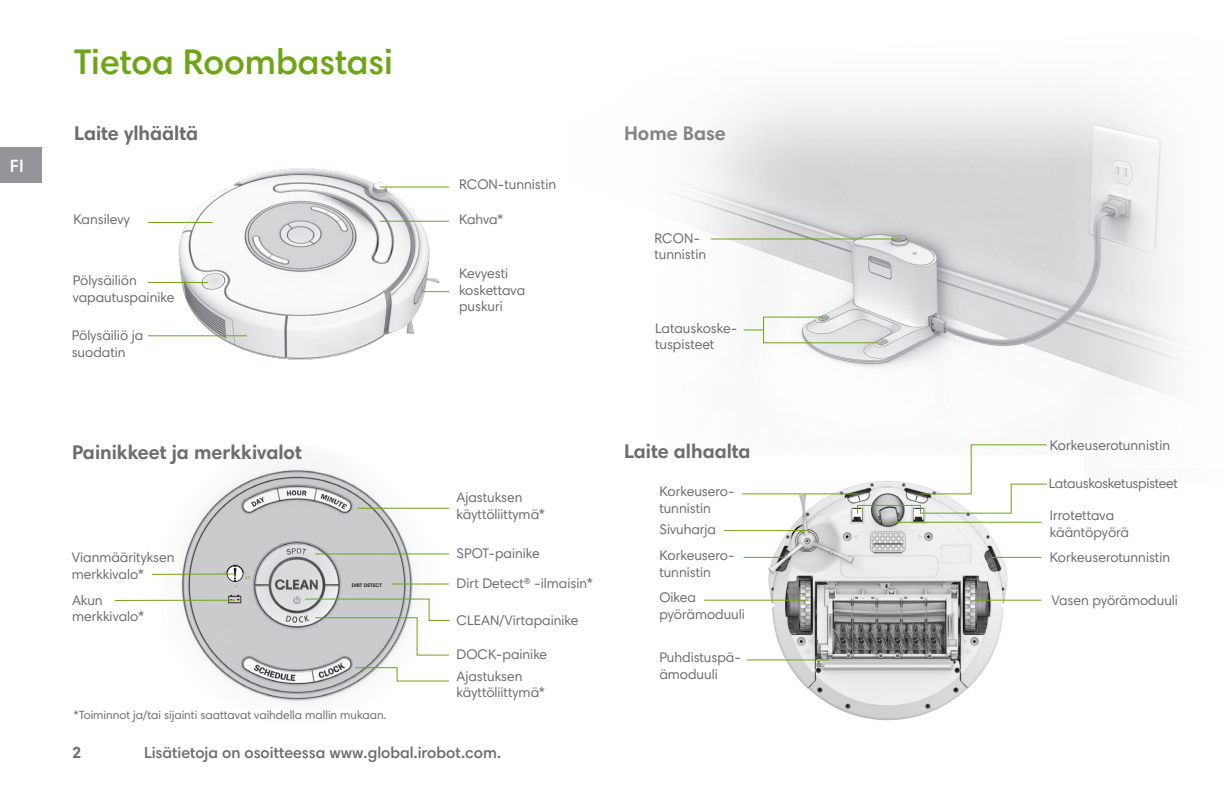
<style>
.page{position:relative;width:1224px;height:792px;background:#fff}
.page>*{position:absolute;margin:0;border:0;box-sizing:border-box;transform-origin:0 0}
.Headline{font:600 36px "Harmonia Sans Std";color:#6ea516}
.Subheads{font:700 20px "Harmonia Sans Std";color:#6c6d70}
.t1{font:600 18px "Harmonia Sans Std";color:#fff}
.Page_Numbers{font:600 16px "Harmonia Sans Std";color:#6c6d70}
.Page_Numbers-2{font:700 16px "Harmonia Sans Std";color:#6c6d70}
.t2{font:14px/16.8px "Harmonia Sans Std";color:#6c6d70}
.t3{font:14px "Harmonia Sans Std";letter-spacing:-.02em;color:#6c6d70}
.t4{font:12px "Harmonia Sans Std";color:#6c6d70}
.t5{font:700 5.2px "Harmonia Sans Std";color:#231f20}
</style>
<div class="page">
<div style="left:0;top:147px;width:42px;height:36px;background:#939598"></div>
<img style="left:844px;top:196px;width:194px;height:172px">
<svg style="left:1038px;top:196px;width:49px;height:171px;background:#d6d7d9"></svg>
<img style="left:149px;top:168px;width:301px;height:192px">
<img style="left:162px;top:467px;width:280px;height:236px">
<svg style="left:228px;top:595px;width:13px;height:8px"></svg>
<img style="left:704px;top:481px;width:338px;height:240px">
<hr style="left:974px;top:600px;width:68px;height:1px;background:#6ea516">
<hr style="left:992px;top:557px;width:50px;height:1px;background:#6ea516">
<hr style="left:891px;top:522px;width:151px;height:1px;background:#6ea516">
<hr style="left:704px;top:600px;width:104px;height:1px;background:#6ea516">
<hr style="left:744px;top:557px;width:39px;height:1px;background:#6ea516">
<hr style="left:742px;top:493px;width:116px;height:1px;background:#6ea516">
<hr style="left:380px;top:187px;width:69px;height:1px;background:#6ea516">
<hr style="left:380px;top:221px;width:69px;height:1px;background:#6ea516">
<hr style="left:148px;top:335px;width:99px;height:1px;background:#6ea516">
<hr style="left:148px;top:282px;width:60px;height:1px;background:#6ea516">
<hr style="left:148px;top:222px;width:65px;height:1px;background:#6ea516">
<hr style="left:724px;top:530px;width:84px;height:1px;background:#6ea516">
<svg style="left:224px;top:565px;width:26px;height:22px"></svg>
<hr style="left:152px;top:574px;width:83px;height:1px;background:#6ea516">
<hr style="left:115px;top:600px;width:120px;height:1px;background:#6ea516">
<svg style="left:919px;top:444px;width:128px;height:70px"></svg>
<svg style="left:354px;top:667px;width:96px;height:15px"></svg>
<svg style="left:305px;top:598px;width:145px;height:58px"></svg>
<hr style="left:358px;top:508px;width:91px;height:1px;background:#6ea516">
<hr style="left:315px;top:554px;width:134px;height:1px;background:#6ea516">
<hr style="left:392px;top:584px;width:57px;height:1px;background:#6ea516">
<svg style="left:422px;top:291px;width:27px;height:1px"></svg>
<hr style="left:746px;top:659px;width:83px;height:1px;background:#6ea516">
<svg style="left:811px;top:196px;width:33px;height:167px"></svg>
<svg style="left:681px;top:196px;width:130px;height:154px"></svg>
<hr style="left:711px;top:238px;width:190px;height:1px;background:#6ea516">
<svg style="left:1087px;top:196px;width:97px;height:200px"></svg>
<svg style="left:673px;top:98px;width:494px;height:98px"></svg>
<div style="left:857px;top:505px;width:64px;height:9px;border:1px solid #6ea516"></div>
<svg style="left:744px;top:316px;width:135px;height:28px"></svg>
<p class="t1" style="left:10px;top:155px;width:15px">FI</p>
<p class="Headline" style="left:74px;top:39px;width:320px">Tietoa Roombastasi</p>
<p class="Subheads" style="left:74px;top:121px;width:125px">Laite ylhäältä</p>
<p class="t2" style="left:74px;top:211px;width:58px">Kansilevy</p>
<p class="t2" style="left:73px;top:272px;width:103px">Pölysäiliön vapautuspainike</p>
<p class="t2" style="left:72px;top:327px;width:73px">Pölysäiliö ja suodatin</p>
<p class="t2" style="left:459px;top:176px;width:99px">RCON-tunnistin</p>
<p class="t2" style="left:459px;top:211px;width:46px">Kahva*</p>
<p class="t2" style="left:459px;top:265px;width:68px">Kevyesti koskettava puskuri</p>
<p class="Subheads" style="left:624px;top:121px;width:103px">Home Base</p>
<p class="t2" style="left:655px;top:230px;width:53px;line-height:16px">RCON&shy;tunnistin</p>
<p class="t2" style="left:655px;top:319px;width:84px">Latauskoske&shy;tuspisteet</p>
<p class="Subheads" style="left:72px;top:439px;width:231px">Painikkeet ja merkkivalot</p>
<p class="t2" style="left:72px;top:549px;width:104px">Vianmäärityksen merkkivalo*</p>
<p class="t2" style="left:72px;top:591px;width:74px">Akun merkkivalo*</p>
<p class="t5" style="left:352px;top:582px;width:32px">DIRT DETECT</p>
<p class="t4" style="left:74px;top:707px;width:314px">*Toiminnot ja/tai sijainti saattavat vaihdella mallin mukaan.</p>
<p class="t2" style="left:457px;top:489px;width:90px">Ajastuksen käyttöliittymä*</p>
<p class="t2" style="left:457px;top:545px;width:85px">SPOT-painike</p>
<p class="t2" style="left:457px;top:575px;width:138px">Dirt Detect® -ilmaisin*</p>
<p class="t2" style="left:457px;top:612px;width:123px">CLEAN/Virtapainike</p>
<p class="t2" style="left:457px;top:646px;width:92px">DOCK-painike</p>
<p class="t2" style="left:457px;top:667px;width:90px">Ajastuksen käyttöliittymä*</p>
<p class="Page_Numbers-2" style="left:72px;top:742px;width:11px">2</p>
<p class="Page_Numbers" style="left:144px;top:742px;width:359px">Lisätietoja on osoitteessa www.global.irobot.com.</p>
<p class="Subheads" style="left:624px;top:438px;width:128px">Laite alhaalta</p>
<p class="t2" style="left:659px;top:483px;width:77px">Korkeusero&shy;tunnistin</p>
<p class="t2" style="left:659px;top:521px;width:58px">Sivuharja</p>
<p class="t2" style="left:659px;top:546px;width:77px">Korkeusero&shy;tunnistin</p>
<p class="t2" style="left:1050px;top:437px;width:122px">Korkeuserotunnistin</p>
<p class="t3" style="left:1049px;top:475px;width:131px">Latauskosketuspisteet</p>
<p class="t2" style="left:1050px;top:506px;width:81px">Irrotettava kääntöpyörä</p>
<p class="t2" style="left:1050px;top:548px;width:122px">Korkeuserotunnistin</p>
<p class="t2" style="left:659px;top:589px;width:38px">Oikea</p>
<p class="t2" style="left:1051px;top:592px;width:128px">Vasen pyörämoduuli</p>
<p class="t2" style="left:659px;top:606px;width:87px">pyörämoduuli</p>
<p class="t2" style="left:659px;top:649px;width:83px">Puhdistuspä&shy;ämoduuli</p>
</div>
